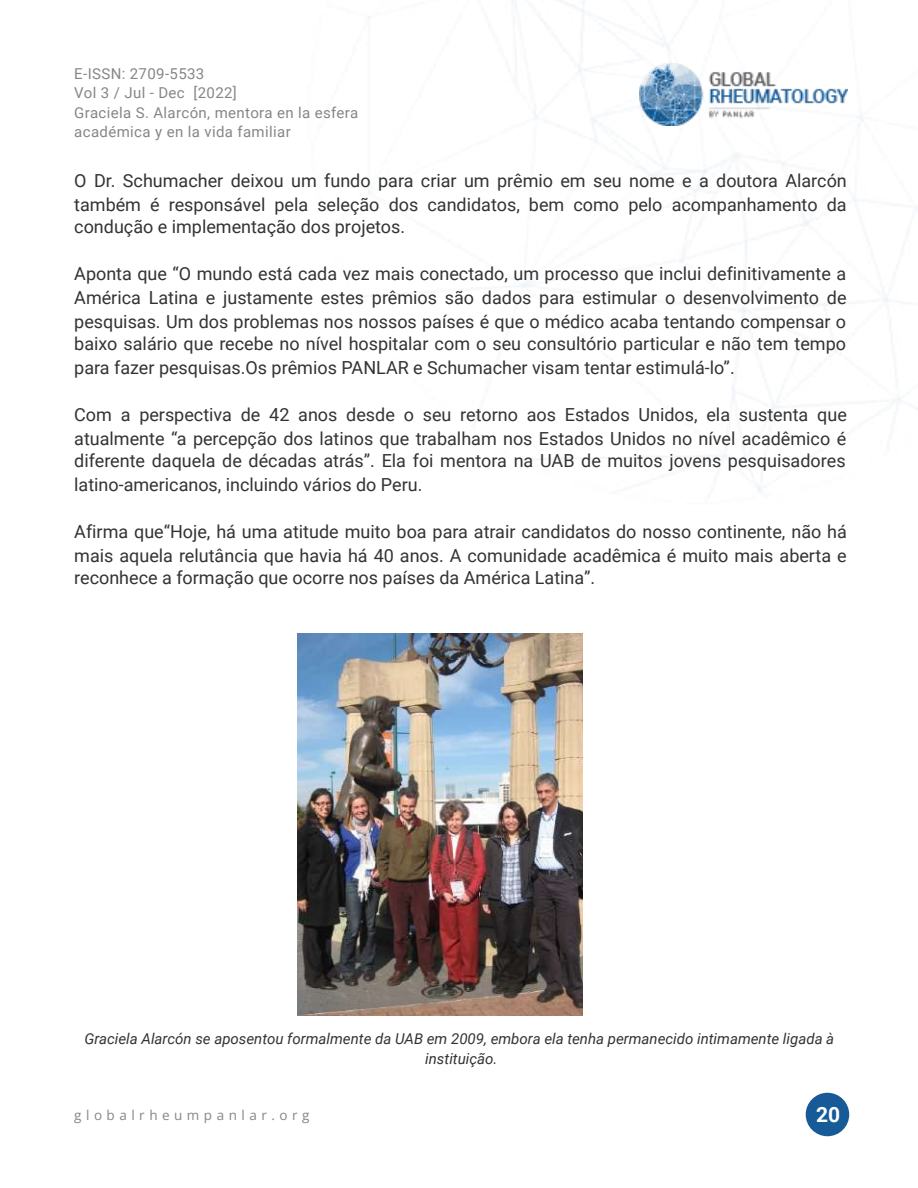
<style>
.page{position:relative;width:918px;height:1188px;background:#fff}
.page>*{position:absolute;margin:0;border:0;box-sizing:border-box;transform-origin:0 0}
.t1{font:700 21px "Roboto";color:#fff}
.t2{font:18px/23.6px "Roboto";color:#333;text-align:justify}
.t3{font:italic 15px/19.6px "Roboto";color:#333;text-align:center}
.t4{font:15px/19.6px "Roboto";letter-spacing:.025em;color:#868686}
.t5{font:13.6px "Open Sans";letter-spacing:.335em;color:#868686}
</style>
<div class="page">
<img style="left:357px;top:0;width:561px;height:497px">
<img style="left:639px;top:64px;width:209px;height:61px">
<div style="left:806px;top:1093px;width:43px;height:43px;background:#165b97;border-radius:50%"></div>
<img style="left:298px;top:633px;width:285px;height:383px">
<p class="t4" style="left:74px;top:64px;width:285px">E-ISSN: 2709-5533<br>Vol 3 / Jul - Dec [2022]<br>Graciela S. Alarcón, mentora en la esfera académica y en la vida familiar</p>
<p class="t2" style="left:74px;top:169px;width:774px">O Dr. Schumacher deixou um fundo para criar um prêmio em seu nome e a doutora Alarcón também é responsável pela seleção dos candidatos, bem como pelo acompanhamento da condução e implementação dos projetos.</p>
<p class="t2" style="left:74px;top:262px;width:774px">Aponta que “O mundo está cada vez mais conectado, um processo que inclui definitivamente a América Latina e justamente estes prêmios são dados para estimular o desenvolvimento de pesquisas. Um dos problemas nos nossos países é que o médico acaba tentando compensar o baixo salário que recebe no nível hospitalar com o seu consultório particular e não tem tempo para fazer pesquisas.Os prêmios PANLAR e Schumacher visam tentar estimulá-lo”.</p>
<p class="t2" style="left:74px;top:403px;width:774px">Com a perspectiva de 42 anos desde o seu retorno aos Estados Unidos, ela sustenta que atualmente “a percepção dos latinos que trabalham nos Estados Unidos no nível acadêmico é diferente daquela de décadas atrás”. Ela foi mentora na UAB de muitos jovens pesquisadores latino-americanos, incluindo vários do Peru.</p>
<p class="t2" style="left:74px;top:520px;width:774px">Afirma que“Hoje, há uma atitude muito boa para atrair candidatos do nosso continente, não há mais aquela relutância que havia há 40 anos. A comunidade acadêmica é muito mais aberta e reconhece a formação que ocorre nos países da América Latina”.</p>
<p class="t3" style="left:84px;top:1029px;width:751px">Graciela Alarcón se aposentou formalmente da UAB em 2009, embora ela tenha permanecido intimamente ligada à instituição.</p>
<p class="t5" style="left:74px;top:1105px;width:237px">globalrheumpanlar.org</p>
<p class="t1" style="left:816px;top:1103px;width:26px">20</p>
</div>
